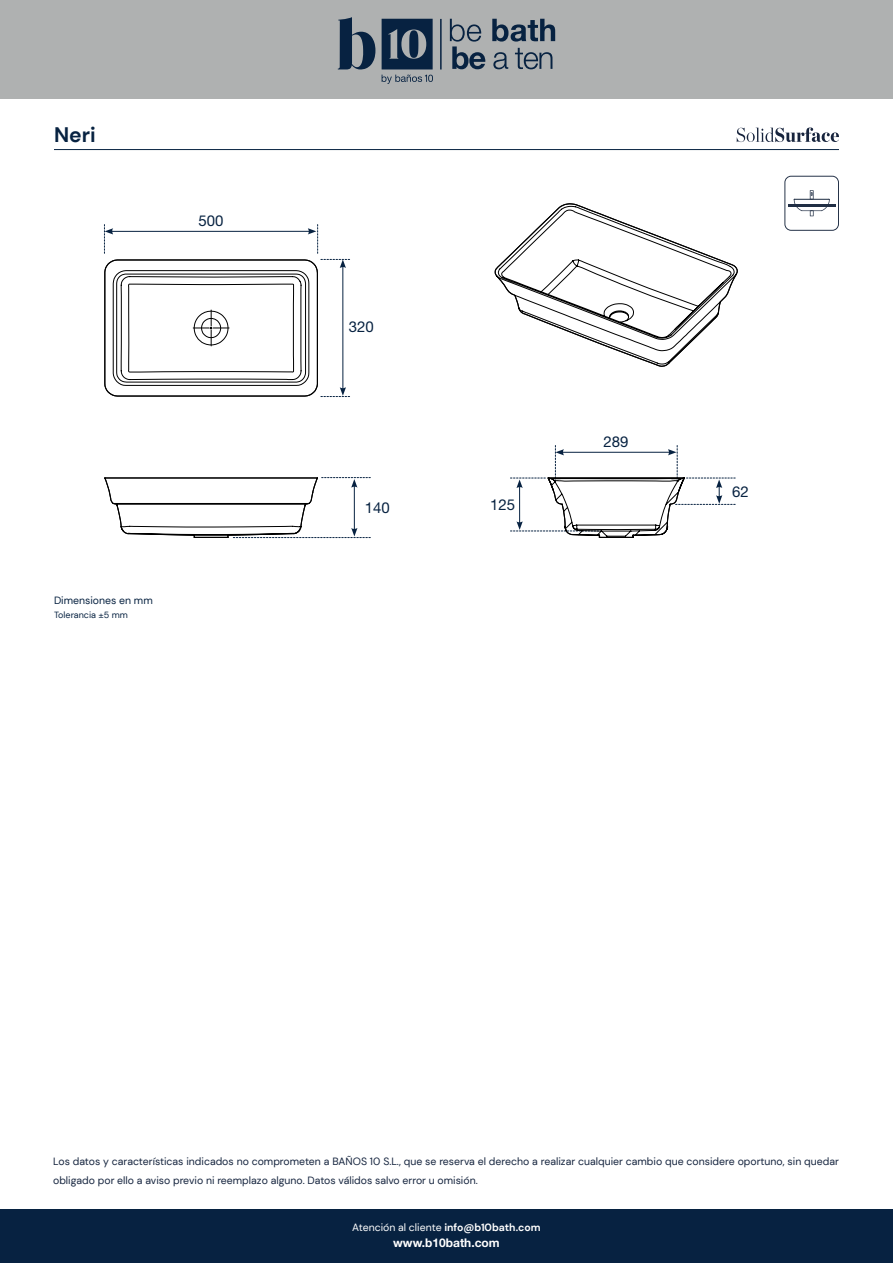
<style>
.page{position:relative;width:893px;height:1263px;background:#fff}
.page>*{position:absolute;margin:0;border:0;box-sizing:border-box;transform-origin:0 0}
.t1{font:700 21px "DM Sans";color:#072241}
.t2{font:15px "Helvetica Neue LT Std";color:#072241}
.t3{font:700 12px "Helvetica Neue LT Std";color:#fff}
.t4{font:10.5px/19.5px "DM Sans";color:#15243e}
.t5{font:10.5px "DM Sans";color:#fff}
.t6{font:10.5px "DM Sans";color:#072241}
.t7{font:9px "DM Sans";color:#072241}
.s1{font-weight:700}
</style>
<div class="page">
<hr style="left:54px;top:149px;width:785px;height:1px;background:#072241">
<svg style="left:737px;top:127px;width:102px;height:15px"></svg>
<hr style="left:111px;top:231px;width:199px;height:1px;background:#072241">
<svg style="left:104px;top:225px;width:9px;height:28px"></svg>
<svg style="left:308px;top:225px;width:10px;height:28px"></svg>
<svg style="left:104px;top:477px;width:266px;height:61px"></svg>
<svg style="left:104px;top:259px;width:246px;height:138px"></svg>
<svg style="left:510px;top:445px;width:225px;height:93px"></svg>
<svg style="left:494px;top:203px;width:244px;height:164px"></svg>
<svg style="left:784px;top:176px;width:55px;height:55px"></svg>
<div style="left:0;top:0;width:893px;height:99px;background:#afb1b1"></div>
<div style="left:0;top:1209px;width:893px;height:54px;background:#072241"></div>
<svg style="left:338px;top:17px;width:37px;height:53px"></svg>
<svg style="left:382px;top:19px;width:51px;height:50px"></svg>
<svg style="left:382px;top:75px;width:51px;height:9px"></svg>
<svg style="left:492px;top:19px;width:63px;height:23px"></svg>
<svg style="left:450px;top:19px;width:36px;height:50px"></svg>
<svg style="left:493px;top:52px;width:15px;height:17px"></svg>
<svg style="left:515px;top:48px;width:37px;height:21px"></svg>
<hr style="left:440px;top:19px;width:2px;height:51px;background:#072241">
<h1 class="t1" style="left:54px;top:122px;width:43px">Neri</h1>
<h2 class="t2" style="left:199px;top:212px;width:27px">500</h2>
<p class="t6" style="left:54px;top:593px;width:100px">Dimensiones en mm</p>
<p class="t7" style="left:54px;top:609px;width:75px">Tolerancia ±5 mm</p>
<h2 class="t2" style="left:349px;top:318px;width:27px">320</h2>
<h2 class="t2" style="left:365px;top:499px;width:27px">140</h2>
<h2 class="t2" style="left:490px;top:496px;width:27px">125</h2>
<h2 class="t2" style="left:603px;top:433px;width:27px">289</h2>
<h2 class="t2" style="left:732px;top:482px;width:18px">62</h2>
<p class="t4" style="left:53px;top:1151px;width:787px">Los datos y características indicados no comprometen a BAÑOS 10 S.L., que se reserva el derecho a realizar cualquier cambio que considere oportuno, sin quedar obligado por ello a aviso previo ni reemplazo alguno. Datos válidos salvo error u omisión.</p>
<p class="t5" style="left:352px;top:1220px;width:190px">Atención al cliente <span class="s1">info@b10bath.com</span></p>
<p class="t3" style="left:393px;top:1236px;width:108px">www.b10bath.com</p>
</div>
